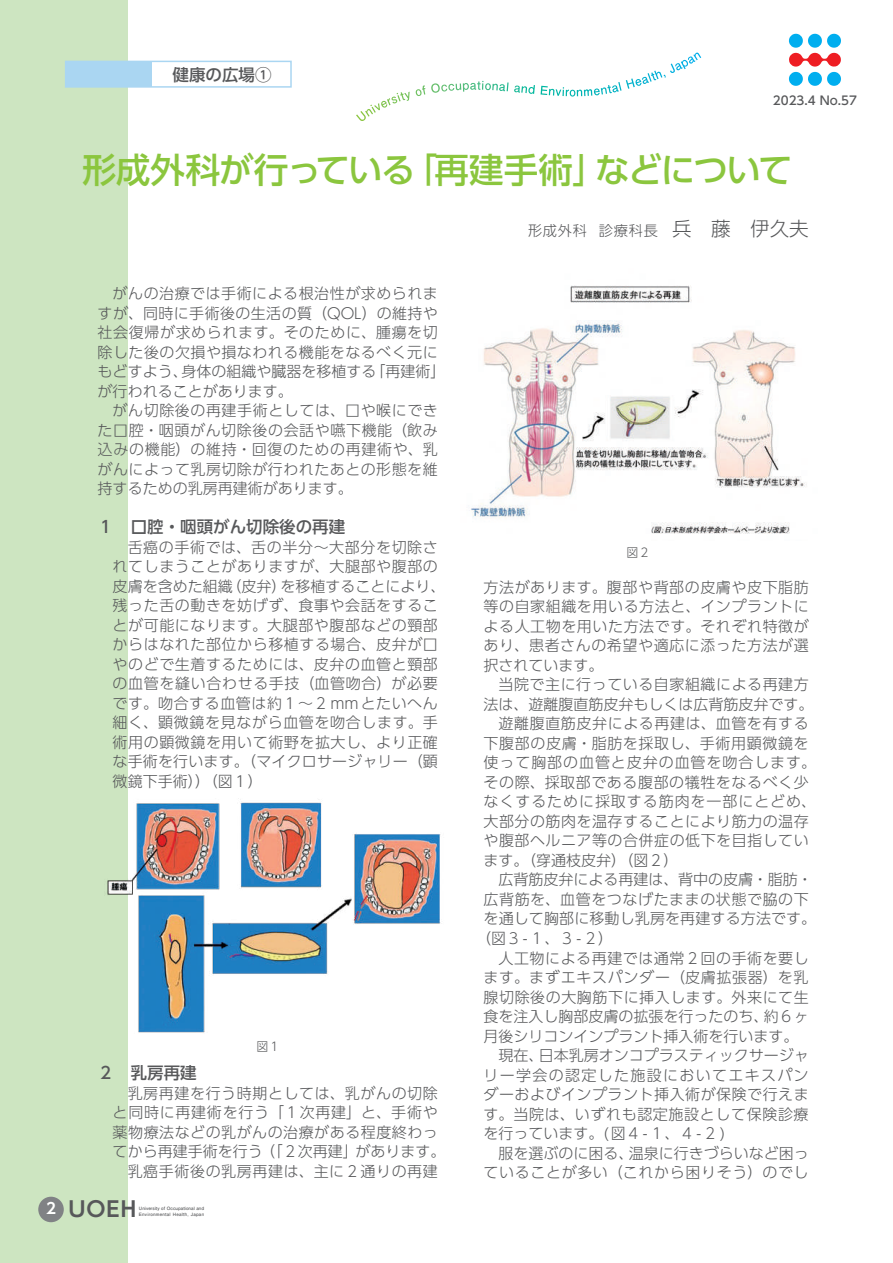
<style>
.page{position:relative;width:893px;height:1263px;background:#fff}
.page>*{position:absolute;margin:0;border:0;box-sizing:border-box;transform-origin:0 0}
.t1{font:500 34.5px "UD Shin Go Pro";letter-spacing:-.04em;color:#8bc63e}
.t2{font:700 21px "UD Shin Go Pro De";color:#57585a}
.t3{font:500 16.5px "UD Shin Go Pr 6";color:#57585a}
.t4{font:500 16.5px "UD Shin Go Pro";color:#57585a}
.t5{font:300 15px/19.5px "UD Shin Go Pr 6";letter-spacing:.04em;color:#57585a}
.t6{font:300 15px "UD Shin Go Pr 6";color:#57585a}
.t7{font:300 15px "UD Shin Go Pr 6";letter-spacing:.06em;color:#57585a}
.t8{font:300 15px "UD Shin Go Pr 6";letter-spacing:.01em;color:#57585a}
.t9{font:300 15px "UD Shin Go Pr 6";letter-spacing:.09em;color:#57585a}
.t10{font:300 14.25px "UD Shin Go Pro";letter-spacing:.05em;color:#57585a}
.t11{font:500 12px "UD Shin Go Pro";color:#57585a}
.t12{font:300 12px "UD Shin Go Pr 6";color:#57585a}
.t13{font:700 4.5px/5.2px "Futo Go B101 Pro";letter-spacing:.01em;color:#57585a}
.s1{font-size:15px;color:#fff}
.s2{font-size:19.5px}
</style>
<div class="page">
<div style="left:0;top:0;width:128px;height:1263px;background:#cde5c1"></div>
<div style="left:38px;top:1197px;width:26px;height:25px;background:#808285;border-radius:50%"></div>
<svg style="left:789px;top:34px;width:52px;height:52px"></svg>
<svg style="left:642px;top:53px;width:59px;height:31px"></svg>
<div style="left:65px;top:61px;width:227px;height:27px;border:2px solid #aad6f2"></div>
<div style="left:66px;top:61px;width:86px;height:26px;background:#aad6f2"></div>
<img style="left:107px;top:802px;width:334px;height:231px">
<img style="left:471px;top:285px;width:336px;height:249px">
<p class="t4" style="left:173px;top:61px;width:100px">健康の広場①</p>
<p class="t11" style="left:773px;top:91px;width:86px">2023.4 No.57</p>
<h1 class="t1" style="left:82px;top:142px;width:712px">形成外科が行っている「再建手術」などについて</h1>
<p class="t5" style="left:98px;top:283px;width:349px">　がんの治療では手術による根治性が求められますが、同時に手術後の生活の質（QOL）の維持や社会復帰が求められます。そのために、腫瘍を切除した後の欠損や損なわれる機能をなるべく元にもどすよう、身体の組織や臓器を移植する「再建術」が行われることがあります。<br>　がん切除後の再建手術としては、口や喉にできた口腔・咽頭がん切除後の会話や嚥下機能（飲み込みの機能）の維持・回復のための再建術や、乳がんによって乳房切除が行われたあとの形態を維持するための乳房再建術があります。</p>
<p class="t3" style="left:98px;top:513px;width:249px">１　口腔・咽頭がん切除後の再建</p>
<p class="t5" style="left:113px;top:536px;width:334px">　舌癌の手術では、舌の半分～大部分を切除されてしまうことがありますが、大腿部や腹部の皮膚を含めた組織（皮弁）を移植することにより、残った舌の動きを妨げず、食事や会話をすることが可能になります。大腿部や腹部などの頸部からはなれた部位から移植する場合、皮弁が口やのどで生着するためには、皮弁の血管と頸部の血管を縫い合わせる手技（血管吻合）が必要です。吻合する血管は約１～２mmとたいへん細く、顕微鏡を見ながら血管を吻合します。手術用の顕微鏡を用いて術野を拡大し、より正確な手術を行います。（マイクロサージャリー（顕微鏡下手術））（図１）</p>
<p class="t12" style="left:257px;top:1037px;width:25px">図１</p>
<p class="t3" style="left:98px;top:1059px;width:100px">２　乳房再建</p>
<p class="t5" style="left:113px;top:1082px;width:334px">　乳房再建を行う時期としては、乳がんの切除と同時に再建術を行う「１次再建」と、手術や薬物療法などの乳がんの治療がある程度終わってから再建手術を行う（「２次再建」があります。　乳癌手術後の乳房再建は、主に２通りの再建</p>
<h2 class="t2" style="left:46px;top:1192px;width:91px"><span class="s1">2</span> UOEH</h2>
<p class="t13" style="left:139px;top:1205px;width:67px">University of Occupational and<br>Environmental Health, Japan</p>
<p class="t10" style="left:513px;top:219px;width:297px">　形成外科 診療科長　<span class="s2">兵　藤　伊久夫</span></p>
<p class="t12" style="left:627px;top:543px;width:25px">図２</p>
<p class="t5" style="left:483px;top:577px;width:327px">方法があります。腹部や背部の皮膚や皮下脂肪</p>
<p class="t5" style="left:483px;top:596px;width:327px">等の自家組織を用いる方法と、インプラントに</p>
<p class="t5" style="left:483px;top:616px;width:327px">よる人工物を用いた方法です。それぞれ特徴が</p>
<p class="t5" style="left:483px;top:635px;width:327px">あり、患者さんの希望や適応に添った方法が選</p>
<p class="t6" style="left:483px;top:653px;width:121px">択されています。</p>
<p class="t5" style="left:483px;top:674px;width:327px">　当院で主に行っている自家組織による再建方</p>
<p class="t6" style="left:483px;top:692px;width:331px">法は、遊離腹直筋皮弁もしくは広背筋皮弁です。</p>
<p class="t5" style="left:483px;top:713px;width:327px">　遊離腹直筋皮弁による再建は、血管を有する</p>
<p class="t5" style="left:483px;top:733px;width:327px">下腹部の皮膚・脂肪を採取し、手術用顕微鏡を</p>
<p class="t7" style="left:483px;top:751px;width:334px">使って胸部の血管と皮弁の血管を吻合します。</p>
<p class="t5" style="left:483px;top:772px;width:327px">その際、採取部である腹部の犠牲をなるべく少</p>
<p class="t7" style="left:483px;top:790px;width:334px">なくするために採取する筋肉を一部にとどめ、</p>
<p class="t5" style="left:483px;top:811px;width:327px">大部分の筋肉を温存することにより筋力の温存</p>
<p class="t5" style="left:483px;top:830px;width:327px">や腹部ヘルニア等の合併症の低下を目指してい</p>
<p class="t6" style="left:483px;top:848px;width:196px">ます。（穿通枝皮弁）（図２）</p>
<p class="t6" style="left:483px;top:868px;width:331px">　広背筋皮弁による再建は、背中の皮膚・脂肪・</p>
<p class="t5" style="left:483px;top:889px;width:327px">広背筋を、血管をつなげたままの状態で脇の下</p>
<p class="t8" style="left:483px;top:907px;width:334px">を通して胸部に移動し乳房を再建する方法です。</p>
<p class="t5" style="left:476px;top:928px;width:138px">（図３-１、３-２）</p>
<p class="t5" style="left:483px;top:947px;width:327px">　人工物による再建では通常２回の手術を要し</p>
<p class="t5" style="left:483px;top:967px;width:327px">ます。まずエキスパンダー（皮膚拡張器）を乳</p>
<p class="t5" style="left:483px;top:986px;width:327px">腺切除後の大胸筋下に挿入します。外来にて生</p>
<p class="t6" style="left:483px;top:1004px;width:327px">食を注入し胸部皮膚の拡張を行ったのち、約６ヶ</p>
<p class="t6" style="left:483px;top:1024px;width:316px">月後シリコンインプラント挿入術を行います。</p>
<p class="t6" style="left:483px;top:1043px;width:327px">　現在、日本乳房オンコプラスティックサージャ</p>
<p class="t9" style="left:483px;top:1063px;width:327px">リー学会の認定した施設においてエキスパン</p>
<p class="t5" style="left:483px;top:1084px;width:327px">ダーおよびインプラント挿入術が保険で行えま</p>
<p class="t5" style="left:483px;top:1103px;width:327px">す。当院は、いずれも認定施設として保険診療</p>
<p class="t6" style="left:483px;top:1121px;width:243px">を行っています。(図４-１、４-２)</p>
<p class="t6" style="left:483px;top:1141px;width:327px">　服を選ぶのに困る、温泉に行きづらいなど困っ</p>
<p class="t5" style="left:483px;top:1162px;width:327px">ていることが多い（これから困りそう）のでし</p>
</div>
